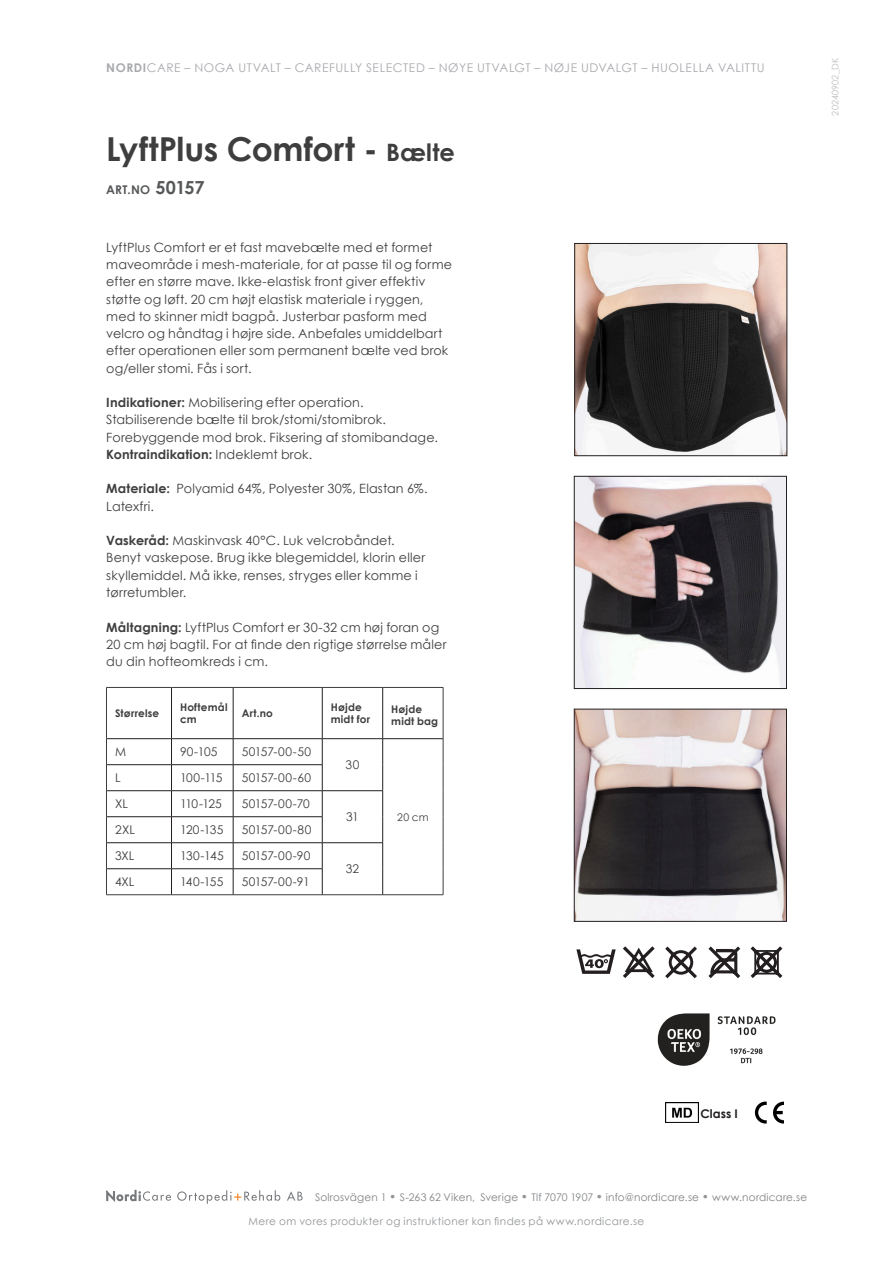
<style>
.page{position:relative;width:893px;height:1263px;background:#fff}
.page>*{position:absolute;margin:0;border:0;box-sizing:border-box;transform-origin:0 0}
.Underrubrik{font:700 33px "Century Gothic";color:#3e3e3f}
.t1{font:12.75px/17.2px "Century Gothic";letter-spacing:.01em;color:#3e3e3f}
.t2{font:12px "Century Gothic";color:#3e3e3f}
.t3{font:12px "Century Gothic";letter-spacing:.045em;color:#a8a9ad}
.t4{font:700 12px "Century Gothic";color:#57585a}
.t5{font:12px "Century Gothic";letter-spacing:-.02em;color:#3e3e3f}
.t6{font:700 12px "Century Gothic";color:#231f20}
.t7{font:10.5px "Century Gothic";letter-spacing:.015em;color:#808285}
.t8{font:10.5px "Century Gothic";letter-spacing:.035em;color:#939598}
.t9{font:700 10.5px/12.6px "Century Gothic";letter-spacing:.015em;color:#3e3e3f}
.t10{font:10.5px "Century Gothic";color:#3e3e3f}
.t11{font:9px "Century Gothic";letter-spacing:.015em;color:#bcbdc0}
.s1{font-weight:700}
.s2{font-size:24px}
.s3{font-size:18px}
.s4{font-weight:700;font-size:12px;color:#939598}
</style>
<div class="page">
<img style="left:576px;top:245px;width:209px;height:209px">
<div style="left:574px;top:243px;width:213px;height:213px;border:1px solid #231f20"></div>
<img style="left:576px;top:478px;width:209px;height:209px">
<div style="left:574px;top:476px;width:213px;height:213px;border:1px solid #231f20"></div>
<svg style="left:576px;top:949px;width:40px;height:25px"></svg>
<svg style="left:623px;top:946px;width:32px;height:32px"></svg>
<svg style="left:665px;top:946px;width:32px;height:32px"></svg>
<svg style="left:708px;top:946px;width:32px;height:32px"></svg>
<svg style="left:751px;top:946px;width:31px;height:32px"></svg>
<svg style="left:773px;top:1101px;width:11px;height:22px"></svg>
<svg style="left:755px;top:1101px;width:12px;height:22px"></svg>
<img style="left:665px;top:1102px;width:33px;height:21px">
<img style="left:657px;top:1013px;width:119px;height:53px">
<img style="left:576px;top:711px;width:209px;height:208px">
<div style="left:574px;top:709px;width:213px;height:212px;border:1px solid #231f20"></div>
<svg style="left:106px;top:1190px;width:65px;height:12px"></svg>
<svg style="left:177px;top:1190px;width:103px;height:14px"></svg>
<svg style="left:287px;top:1191px;width:16px;height:9px"></svg>
<hr style="left:106px;top:894px;width:65px;height:1px;background:#3e3e3f">
<hr style="left:171px;top:894px;width:62px;height:1px;background:#3e3e3f">
<hr style="left:233px;top:894px;width:89px;height:1px;background:#3e3e3f">
<hr style="left:322px;top:894px;width:61px;height:1px;background:#3e3e3f">
<hr style="left:383px;top:894px;width:60px;height:1px;background:#3e3e3f">
<svg style="left:106px;top:687px;width:338px;height:207px"></svg>
<hr style="left:107px;top:764px;width:64px;height:1px;background:#231f20">
<hr style="left:171px;top:764px;width:62px;height:1px;background:#231f20">
<hr style="left:233px;top:764px;width:89px;height:1px;background:#231f20">
<p class="t3" style="left:106px;top:60px;width:660px"><span class="s1">NORDI</span>CARE – NOGA UTVALT – CAREFULLY SELECTED – NØYE UTVALGT – NØJE UDVALGT – HUOLELLA VALITTU</p>
<p class="Underrubrik" style="left:106px;top:128px;width:350px">LyftPlus Comfort - <span class="s2">Bælte</span></p>
<p class="t4" style="left:106px;top:182px;width:100px">ART.NO <span class="s3">50157</span></p>
<p class="t1" style="left:106px;top:239px;width:347px">LyftPlus Comfort er et fast mavebælte med et formet maveområde i mesh-materiale, for at passe til og forme efter en større mave. Ikke-elastisk front giver effektiv støtte og løft. 20 cm højt elastisk materiale i ryggen, med to skinner midt bagpå. Justerbar pasform med velcro og håndtag i højre side. Anbefales umiddelbart efter operationen eller som permanent bælte ved brok og/eller stomi. Fås i sort.</p>
<p class="t1" style="left:106px;top:394px;width:333px"><span class="s1">Indikationer:</span> Mobilisering efter operation.<br>Stabiliserende bælte til brok/stomi/stomibrok.<br>Forebyggende mod brok. Fiksering af stomibandage.<br><span class="s1">Kontraindikation:</span> Indeklemt brok.</p>
<p class="t1" style="left:106px;top:480px;width:323px"><span class="s1">Materiale:</span> Polyamid 64%, Polyester 30%, Elastan 6%.<br>Latexfri.</p>
<p class="t1" style="left:106px;top:532px;width:320px"><span class="s1">Vaskeråd:</span> Maskinvask 40°C. Luk velcrobåndet.<br>Benyt vaskepose. Brug ikke blegemiddel, klorin eller skyllemiddel. Må ikke, renses, stryges eller komme i tørretumbler.</p>
<p class="t1" style="left:106px;top:618px;width:342px"><span class="s1">Måltagning:</span> LyftPlus Comfort er 30-32 cm høj foran og<br>20 cm høj bagtil. For at finde den rigtige størrelse måler du din hofteomkreds i cm.</p>
<p class="t9" style="left:115px;top:707px;width:46px">Størrelse</p>
<p class="t9" style="left:180px;top:700px;width:49px">Hoftemål cm</p>
<p class="t9" style="left:242px;top:707px;width:33px">Art.no</p>
<p class="t9" style="left:331px;top:700px;width:41px">Højde midt for</p>
<p class="t9" style="left:391px;top:702px;width:33px">Højde</p>
<p class="t9" style="left:391px;top:715px;width:48px">midt bag</p>
<p class="t2" style="left:115px;top:744px;width:13px">M</p>
<p class="t2" style="left:180px;top:744px;width:39px">90-105</p>
<p class="t2" style="left:242px;top:744px;width:71px">50157-00-50</p>
<p class="t2" style="left:115px;top:770px;width:7px">L</p>
<p class="t2" style="left:180px;top:770px;width:44px">100-115</p>
<p class="t2" style="left:242px;top:770px;width:71px">50157-00-60</p>
<p class="t2" style="left:115px;top:796px;width:14px">XL</p>
<p class="t2" style="left:180px;top:796px;width:43px">110-125</p>
<p class="t2" style="left:242px;top:796px;width:70px">50157-00-70</p>
<p class="t2" style="left:115px;top:822px;width:21px">2XL</p>
<p class="t2" style="left:180px;top:822px;width:45px">120-135</p>
<p class="t2" style="left:242px;top:822px;width:71px">50157-00-80</p>
<p class="t2" style="left:115px;top:848px;width:21px">3XL</p>
<p class="t2" style="left:180px;top:848px;width:45px">130-145</p>
<p class="t2" style="left:242px;top:848px;width:70px">50157-00-90</p>
<p class="t2" style="left:115px;top:874px;width:21px">4XL</p>
<p class="t2" style="left:180px;top:874px;width:45px">140-155</p>
<p class="t5" style="left:242px;top:874px;width:70px">50157-00-91</p>
<p class="t2" style="left:346px;top:757px;width:15px">30</p>
<p class="t2" style="left:346px;top:809px;width:14px">31</p>
<p class="t2" style="left:346px;top:861px;width:15px">32</p>
<p class="t10" style="left:397px;top:810px;width:33px">20 cm</p>
<p class="t11" style="left:830px;top:116px;width:60px;rotate:-90deg">20240902_DK</p>
<p class="t6" style="left:701px;top:1106px;width:39px">Class I</p>
<p class="t7" style="left:315px;top:1190px;width:494px">Solrosvägen 1 <span class="s4">•</span> S-263 62 Viken, Sverige <span class="s4">•</span> Tlf 7070 1907 <span class="s4">•</span> info@nordicare.se <span class="s4">•</span> www.nordicare.se</p>
<p class="t8" style="left:249px;top:1214px;width:397px">Mere om vores produkter og instruktioner kan findes på www.nordicare.se</p>
</div>
